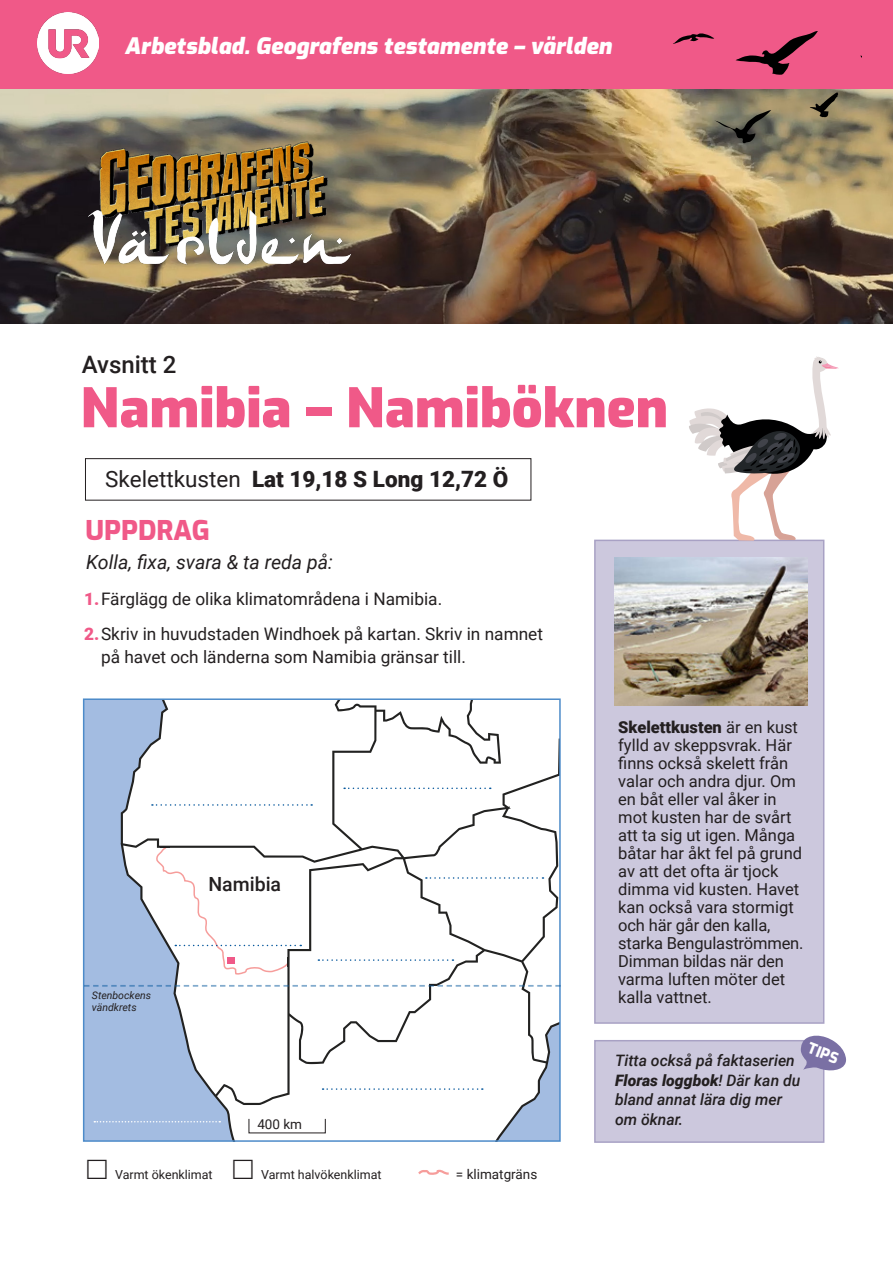
<style>
.page{position:relative;width:893px;height:1263px;background:#fff}
.page>*{position:absolute;margin:0;border:0;box-sizing:border-box;transform-origin:0 0}
.Rubrik{font:900 54px "Exo";color:#f05988}
.Rubrik_2{font:800 27px "Exo";color:#f05988}
.Avsnitt{font:500 24px "Roboto";color:#231f20}
.t1{font:italic 900 22.5px "Exo";color:#fff}
.Tabell{font:900 22.5px "Roboto";color:#231f20}
.Kolla{font:italic 19.5px "Roboto";color:#231f20}
.Bröd{font:500 19.5px "Roboto";color:#231f20}
.t2{font:17.25px/22.5px "Roboto";color:#231f20}
.Tabell-2{font:16.5px/18px "Roboto";color:#231f20}
.Bröd-2{font:italic 500 15.75px/19.5px "Roboto";color:#231f20}
.Rubrik_2-2{font:800 15px "Exo";color:#fff}
.Fakta{font:13.5px "Roboto";color:#231f20}
.Bröd-3{font:13.5px "Roboto";color:#231f20}
.Avsnitt-2{font:12.45px "Roboto";color:#231f20}
.Avsnitt-3{font:italic 10.5px "Roboto";color:#231f20}
.s1{font-weight:400}
.s2{font-weight:900;color:#f05988}
.s3{font-weight:900}
</style>
<div class="page">
<div style="left:594px;top:540px;width:230px;height:484px;background:#ccc8dd;border:2px solid #a8a1c4"></div>
<img style="left:0;top:89px;width:893px;height:235px">
<div style="left:85px;top:458px;width:446px;height:42px;border:1px solid #231f20"></div>
<img style="left:614px;top:557px;width:194px;height:149px">
<svg style="left:86px;top:1064px;width:472px;height:75px"></svg>
<svg style="left:323px;top:1088px;width:160px;height:2px"></svg>
<svg style="left:94px;top:1121px;width:126px;height:1px"></svg>
<img style="left:86px;top:139px;width:267px;height:129px">
<svg style="left:689px;top:356px;width:149px;height:185px"></svg>
<div style="left:594px;top:1040px;width:230px;height:103px;background:#ccc8dd;border:2px solid #a8a1c4"></div>
<svg style="left:801px;top:1035px;width:45px;height:37px"></svg>
<svg style="left:418px;top:1169px;width:31px;height:6px"></svg>
<svg style="left:84px;top:699px;width:477px;height:365px"></svg>
<div style="left:0;top:0;width:893px;height:89px;background:#f05988"></div>
<img style="left:38px;top:13px;width:61px;height:61px">
<svg style="left:736px;top:31px;width:82px;height:44px"></svg>
<svg style="left:810px;top:92px;width:28px;height:25px"></svg>
<svg style="left:673px;top:33px;width:41px;height:11px"></svg>
<svg style="left:714px;top:110px;width:57px;height:33px;background:#56554a"></svg>
<h3 class="t1" style="left:125px;top:29px;width:489px">Arbetsblad. Geografens testamente – världen</h3>
<p class="Avsnitt" style="left:82px;top:348px;width:96px">Avsnitt 2</p>
<p class="Rubrik" style="left:81px;top:369px;width:589px">Namibia – Namiböknen</p>
<p class="Tabell" style="left:105px;top:463px;width:405px"><span class="s1">Skelettkusten</span> Lat 19,18 S Long 12,72 Ö</p>
<p class="Rubrik_2" style="left:86px;top:511px;width:126px">UPPDRAG</p>
<p class="Kolla" style="left:86px;top:548px;width:248px">Kolla, fixa, svara &amp; ta reda på:</p>
<p class="t2" style="left:84px;top:587px;width:360px"><span class="s2">1.</span>Färglägg de olika klimatområdena i Namibia.</p>
<p class="t2" style="left:101px;top:622px;width:444px;text-indent:-17px"><span class="s2">2.</span>Skriv in huvudstaden Windhoek på kartan. Skriv in namnet på havet och länderna som Namibia gränsar till.</p>
<p class="Avsnitt-3" style="left:92px;top:988px;width:61px">Stenbockens</p>
<p class="Avsnitt-3" style="left:92px;top:1000px;width:46px">vändkrets</p>
<p class="Bröd" style="left:208px;top:870px;width:74px">Namibia</p>
<p class="Bröd-3" style="left:257px;top:1115px;width:46px">400 km</p>
<p class="Avsnitt-2" style="left:115px;top:1166px;width:99px">Varmt ökenklimat</p>
<p class="Avsnitt-2" style="left:261px;top:1166px;width:122px">Varmt halvökenklimat</p>
<p class="Fakta" style="left:456px;top:1164px;width:83px">= klimatgräns</p>
<p class="Tabell-2" style="left:618px;top:718px;width:187px"><span class="s3">Skelettkusten</span> är en kust fylld av skeppsvrak. Här finns också skelett från valar och andra djur. Om en båt eller val åker in mot kusten har de svårt att ta sig ut igen. Många båtar har åkt fel på grund av att det ofta är tjock dimma vid kusten. Havet kan också vara stormigt och här går den kalla, starka Bengulaströmmen.<br>Dimman bildas när den varma luften möter det kalla vattnet.</p>
<p class="Rubrik_2-2" style="left:812px;top:1037px;width:33px;rotate:21deg">TIPS</p>
<p class="Bröd-2" style="left:615px;top:1050px;width:187px">Titta också på faktaserien<br><span class="s3">Floras loggbok</span>! Där kan du bland annat lära dig mer om öknar.</p>
</div>
